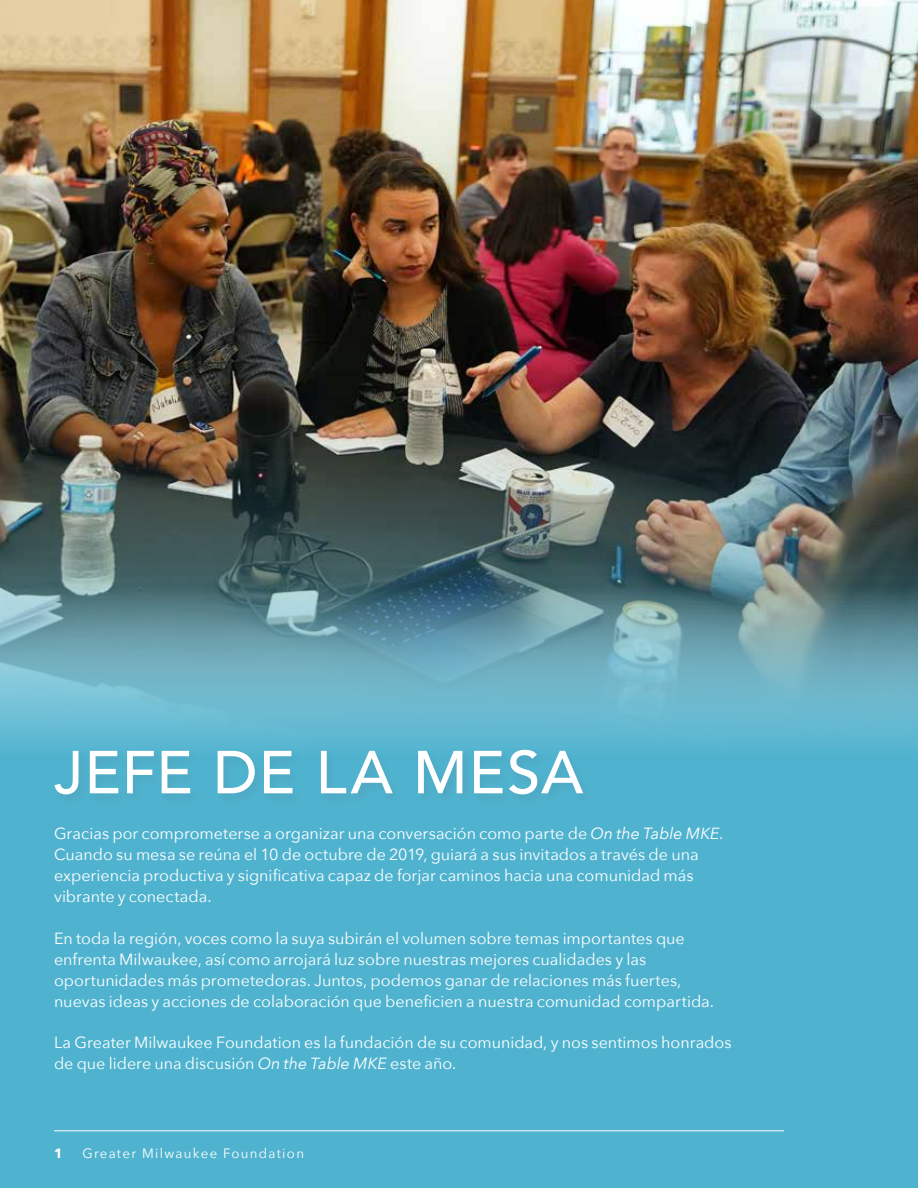
<style>
.page{position:relative;width:918px;height:1188px;background:#fff}
.page>*{position:absolute;margin:0;border:0;box-sizing:border-box;transform-origin:0 0}
.t1{font:500 60px "Avenir";letter-spacing:.015em;color:#fff}
.t2{font:16.2px/21px "Avenir Next";color:#fff}
.t3{font:13.5px "Avenir Next";letter-spacing:.1em;color:#fff}
.t4{font:700 13.5px "Avenir Next";color:#fff}
.s1{font-style:italic}
</style>
<div class="page">
<img style="left:0;top:0;width:918px;height:324px">
<img style="left:0;top:324px;width:918px;height:864px">
<div style="left:51px;top:747px;width:543px;height:60px;background:#4fb1cc"></div>
<hr style="left:54px;top:1131px;width:730px;height:1px;background:#fff">
<h1 class="t1" style="left:54px;top:721px;width:531px">JEFE DE LA MESA</h1>
<p class="t2" style="left:54px;top:823px;width:671px">Gracias por comprometerse a organizar una conversación como parte de <span class="s1">On the Table MKE</span>.<br>Cuando su mesa se reúna el 10 de octubre de 2019, guiará a sus invitados a través de una experiencia productiva y significativa capaz de forjar caminos hacia una comunidad más vibrante y conectada.</p>
<p class="t2" style="left:54px;top:927px;width:662px">En toda la región, voces como la suya subirán el volumen sobre temas importantes que enfrenta Milwaukee, así como arrojará luz sobre nuestras mejores cualidades y las oportunidades más prometedoras. Juntos, podemos ganar de relaciones más fuertes, nuevas ideas y acciones de colaboración que beneficien a nuestra comunidad compartida.</p>
<p class="t2" style="left:54px;top:1031px;width:679px">La Greater Milwaukee Foundation es la fundación de su comunidad, y nos sentimos honrados de que lidere una discusión <span class="s1">On the Table MKE</span> este año.</p>
<p class="t4" style="left:54px;top:1141px;width:10px">1</p>
<p class="t3" style="left:82px;top:1142px;width:223px">Greater Milwaukee Foundation</p>
</div>
